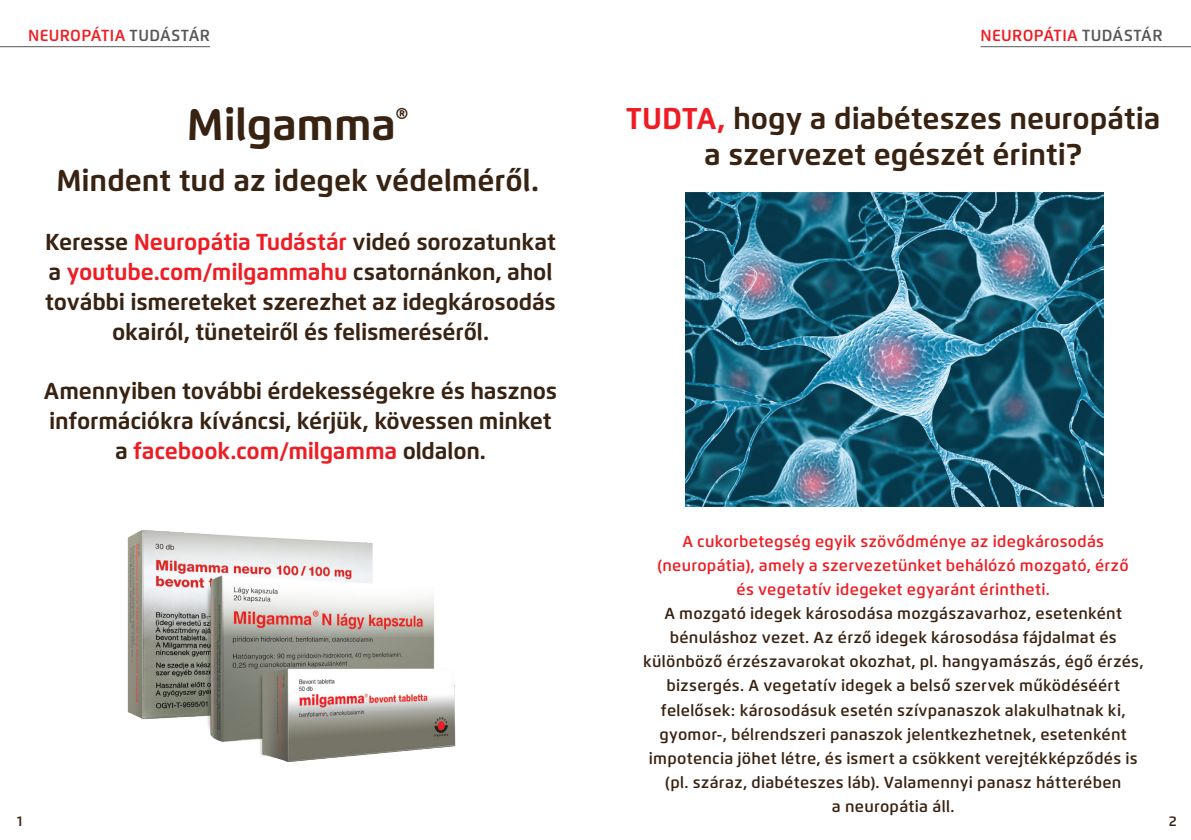
<style>
.page{position:relative;width:1191px;height:840px;background:#fff}
.page>*{position:absolute;margin:0;border:0;box-sizing:border-box;transform-origin:0 0}
.t1{font:700 44px "Flexo";letter-spacing:-.005em;color:#382211}
.t2{font:700 30px "Flexo";color:#382211}
.t3{font:700 23px/30px "Flexo";letter-spacing:-.01em;color:#382211;text-align:center}
.t4{font:600 16px/24px "Flexo";letter-spacing:.015em;color:#382211;text-align:center}
.t5{font:600 16px/24px "Flexo";letter-spacing:.015em;color:#ee1d23;text-align:center}
.t6{font:600 14px "Flexo";color:#382211}
.s1{color:#57585a}
.s2{color:#ee1d23}
</style>
<div class="page">
<img style="left:685px;top:193px;width:418px;height:313px">
<hr style="left:0;top:46px;width:210px;height:1px;background:#57585a">
<hr style="left:980px;top:46px;width:211px;height:1px;background:#57585a">
<img style="left:127px;top:530px;width:329px;height:232px">
<p class="t5" style="left:28px;top:23px;width:183px">NEUROPÁTIA <span class="s1">TUDÁSTÁR</span></p>
<p class="t5" style="left:980px;top:23px;width:183px">NEUROPÁTIA <span class="s1">TUDÁSTÁR</span></p>
<p class="t1" style="left:187px;top:98px;width:223px">Milgamma<sup>®</sup></p>
<p class="t2" style="left:56px;top:161px;width:484px">Mindent tud az idegek védelméről.</p>
<p class="t3" style="left:45px;top:226px;width:512px">Keresse <span class="s2">Neuropátia Tudástár</span> videó sorozatunkat a <span class="s2">youtube.com/milgammahu</span> csatornánkon, ahol további ismereteket szerezhet az idegkárosodás okairól, tüneteiről és felismeréséről.</p>
<p class="t3" style="left:44px;top:375px;width:515px">Amennyiben további érdekességekre és hasznos információkra kíváncsi, kérjük, kövessen minket a <span class="s2">facebook.com/milgamma</span> oldalon.</p>
<p class="t2" style="left:626px;top:100px;width:536px"><span class="s2">TUDTA,</span> hogy a diabéteszes neuropátia</p>
<p class="t2" style="left:704px;top:136px;width:379px">a szervezet egészét érinti?</p>
<p class="t6" style="left:17px;top:811px;width:7px">1</p>
<p class="t5" style="left:657px;top:529px;width:472px">A cukorbetegség egyik szövődménye az idegkárosodás (neuropátia), amely a szervezetünket behálózó mozgató, érző és vegetatív idegeket egyaránt érintheti.</p>
<p class="t4" style="left:643px;top:601px;width:502px">A mozgató idegek károsodása mozgászavarhoz, esetenként bénuláshoz vezet. Az érző idegek károsodása fájdalmat és különböző érzészavarokat okozhat, pl. hangyamászás, égő érzés, bizsergés. A vegetatív idegek a belső szervek működéséért felelősek: károsodásuk esetén szívpanaszok alakulhatnak ki, gyomor-, bélrendszeri panaszok jelentkezhetnek, esetenként impotencia jöhet létre, és ismert a csökkent verejtékképződés is</p>
<p class="t4" style="left:665px;top:769px;width:458px">(pl. száraz, diabéteszes láb). Valamennyi panasz hátterében</p>
<p class="t4" style="left:832px;top:793px;width:124px">a neuropátia áll.</p>
<p class="t6" style="left:1168px;top:811px;width:9px">2</p>
</div>
